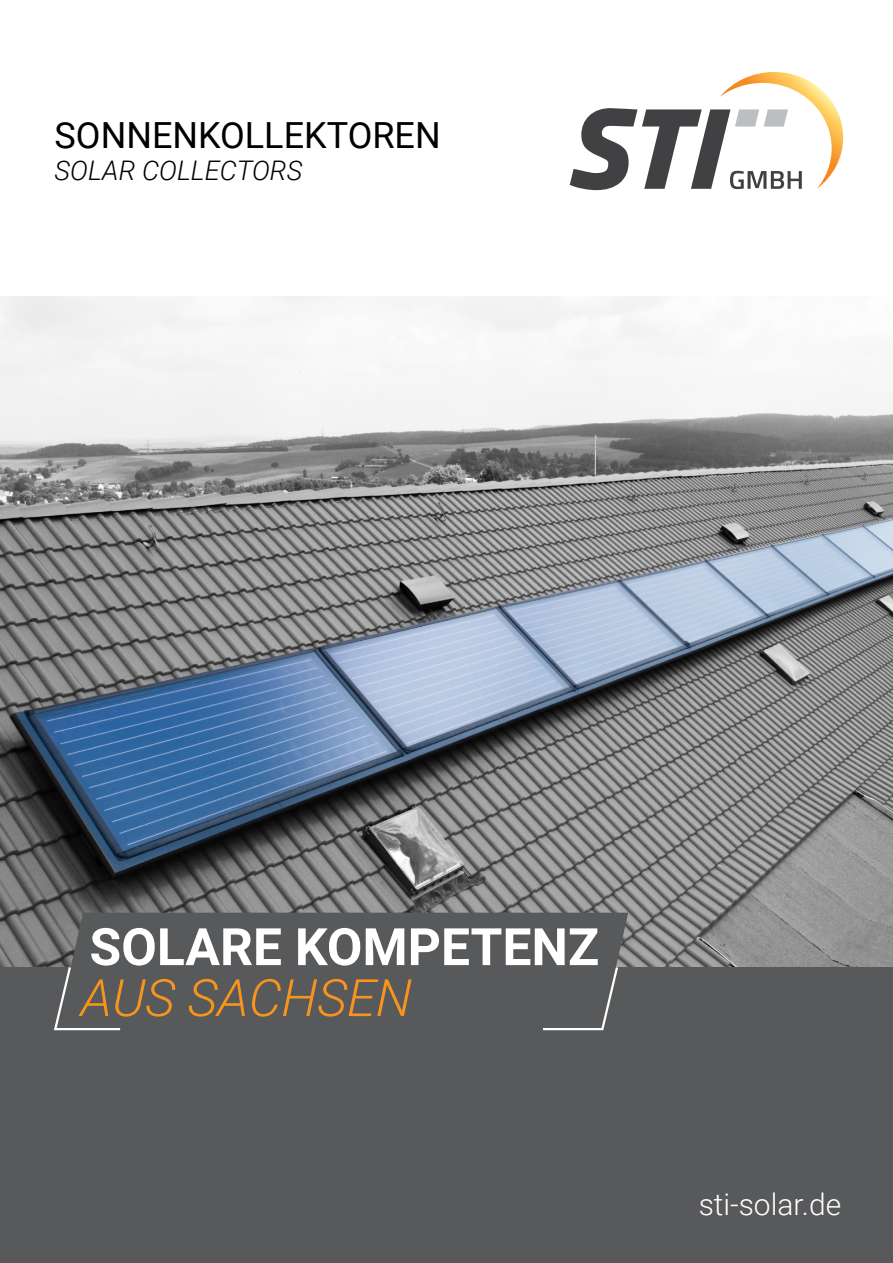
<style>
.page{position:relative;width:893px;height:1263px;background:#fff}
.page>*{position:absolute;margin:0;border:0;box-sizing:border-box;transform-origin:0 0}
.t1{font:700 51.6px "Roboto";color:#fff}
.t2{font:italic 300 51.6px "Roboto";color:#f7941e}
.t3{font:36px "Roboto";color:#000}
.t4{font:300 30px "Roboto";color:#fff}
.t5{font:italic 300 27px "Roboto";color:#000}
</style>
<div class="page">
<div style="left:0;top:927px;width:893px;height:336px;background:#58595b"></div>
<img style="left:0;top:296px;width:893px;height:671px">
<svg style="left:570px;top:72px;width:273px;height:118px"></svg>
<svg style="left:56px;top:913px;width:572px;height:54px"></svg>
<svg style="left:52px;top:965px;width:70px;height:66px"></svg>
<svg style="left:541px;top:965px;width:79px;height:66px"></svg>
<p class="t3" style="left:55px;top:110px;width:388px">SONNENKOLLEKTOREN</p>
<p class="t5" style="left:55px;top:151px;width:249px">SOLAR COLLECTORS</p>
<h1 class="t1" style="left:89px;top:910px;width:511px">SOLARE KOMPETENZ</h1>
<h1 class="t2" style="left:80px;top:961px;width:335px">AUS SACHSEN</h1>
<p class="t4" style="left:699px;top:1183px;width:144px">sti-solar.de</p>
</div>
